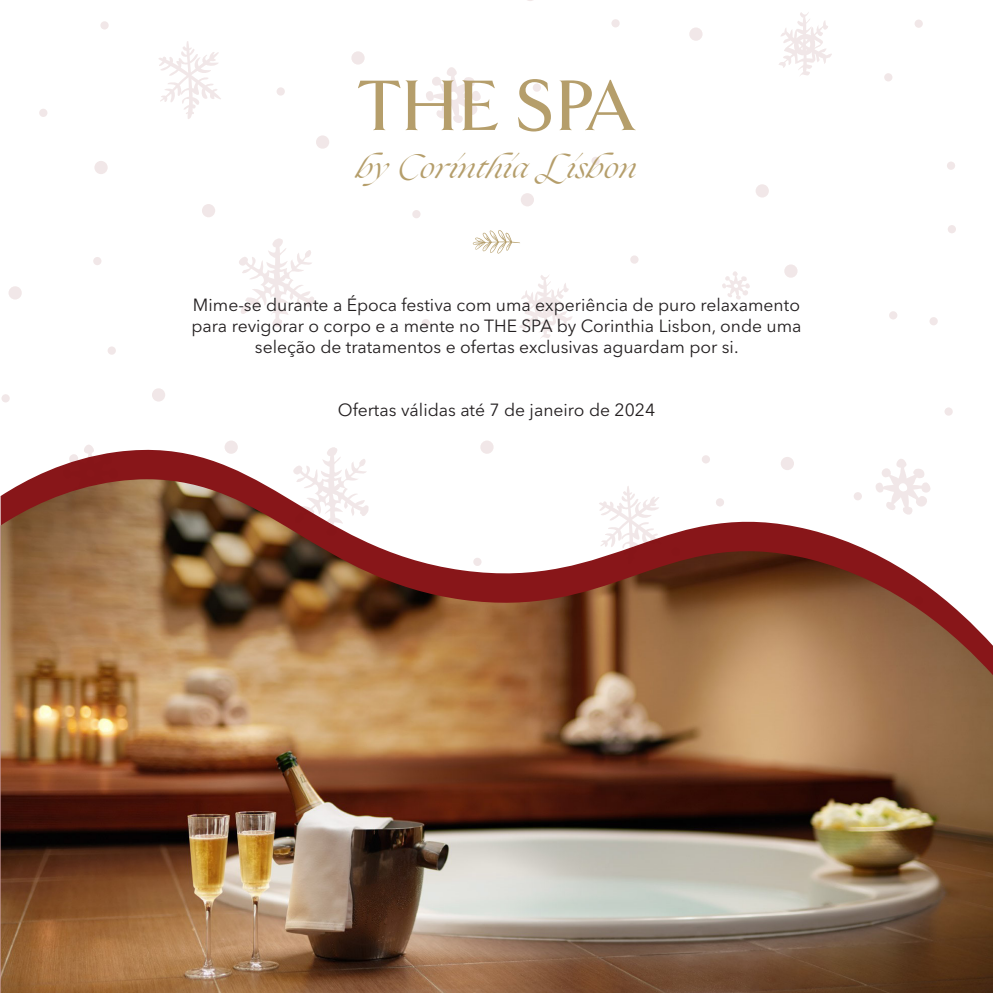
<style>
.page{position:relative;width:993px;height:993px;background:#fff}
.page>*{position:absolute;margin:0;border:0;box-sizing:border-box;transform-origin:0 0}
.t1{font:700 75.08px "Goldenbook";color:#b59e6b;scale:.96 1}
.t2{font:italic 29.05px "Ogg";color:#b59e6b}
.t3{font:17.5px/21px "Avenir Next LT Pro";color:#231f20;text-align:center}
</style>
<div class="page">
<svg style="left:30px;top:443px;width:764px;height:36px"></svg>
<svg style="left:426px;top:67px;width:55px;height:56px"></svg>
<svg style="left:62px;top:443px;width:56px;height:36px"></svg>
<svg style="left:722px;top:271px;width:27px;height:29px"></svg>
<svg style="left:239px;top:238px;width:75px;height:89px"></svg>
<svg style="left:159px;top:41px;width:62px;height:78px"></svg>
<svg style="left:779px;top:12px;width:53px;height:64px"></svg>
<svg style="left:882px;top:459px;width:42px;height:20px"></svg>
<svg style="left:293px;top:447px;width:76px;height:32px"></svg>
<svg style="left:519px;top:275px;width:53px;height:64px"></svg>
<div style="left:520px;top:193px;width:14px;height:13px;background:#f1e7e8;border-radius:50%"></div>
<div style="left:689px;top:27px;width:13px;height:14px;background:#f1e7e8;border-radius:50%"></div>
<div style="left:755px;top:184px;width:13px;height:13px;background:#f1e7e8;border-radius:50%"></div>
<div style="left:780px;top:456px;width:13px;height:14px;background:#f1e7e8;border-radius:50%"></div>
<div style="left:784px;top:264px;width:13px;height:14px;background:#f1e7e8;border-radius:50%"></div>
<div style="left:224px;top:440px;width:14px;height:13px;background:#f1e7e8;border-radius:50%"></div>
<div style="left:480px;top:440px;width:13px;height:13px;background:#f1e7e8;border-radius:50%"></div>
<div style="left:202px;top:204px;width:13px;height:13px;background:#f1e7e8;border-radius:50%"></div>
<div style="left:9px;top:286px;width:13px;height:13px;background:#f1e7e8;border-radius:50%"></div>
<div style="left:152px;top:388px;width:13px;height:13px;background:#f1e7e8;border-radius:50%"></div>
<div style="left:94px;top:161px;width:14px;height:13px;background:#f1e7e8;border-radius:50%"></div>
<div style="left:316px;top:135px;width:13px;height:14px;background:#f1e7e8;border-radius:50%"></div>
<div style="left:351px;top:51px;width:13px;height:14px;background:#f1e7e8;border-radius:50%"></div>
<div style="left:532px;top:83px;width:9px;height:9px;background:#f1e7e8;border-radius:50%"></div>
<div style="left:412px;top:210px;width:8px;height:8px;background:#f1e7e8;border-radius:50%"></div>
<div style="left:630px;top:255px;width:8px;height:9px;background:#f1e7e8;border-radius:50%"></div>
<svg style="left:946px;top:161px;width:8px;height:9px"></svg>
<svg style="left:888px;top:311px;width:9px;height:8px"></svg>
<div style="left:944px;top:407px;width:8px;height:8px;background:#f1e7e8;border-radius:50%"></div>
<div style="left:701px;top:455px;width:8px;height:8px;background:#f1e7e8;border-radius:50%"></div>
<div style="left:108px;top:346px;width:8px;height:8px;background:#f1e7e8;border-radius:50%"></div>
<div style="left:1px;top:394px;width:9px;height:8px;background:#f1e7e8;border-radius:50%"></div>
<div style="left:93px;top:257px;width:8px;height:8px;background:#f1e7e8;border-radius:50%"></div>
<div style="left:39px;top:109px;width:8px;height:8px;background:#f1e7e8;border-radius:50%"></div>
<svg style="left:100px;top:21px;width:9px;height:9px"></svg>
<div style="left:276px;top:87px;width:9px;height:9px;background:#f1e7e8;border-radius:50%"></div>
<div style="left:611px;top:19px;width:8px;height:8px;background:#f1e7e8;border-radius:50%"></div>
<div style="left:914px;top:20px;width:8px;height:8px;background:#f1e7e8;border-radius:50%"></div>
<svg style="left:883px;top:73px;width:9px;height:8px"></svg>
<div style="left:947px;top:225px;width:8px;height:8px;background:#f1e7e8;border-radius:50%"></div>
<div style="left:929px;top:317px;width:8px;height:8px;background:#f1e7e8;border-radius:50%"></div>
<div style="left:591px;top:157px;width:8px;height:8px;background:#f1e7e8;border-radius:50%"></div>
<div style="left:421px;top:319px;width:9px;height:8px;background:#f1e7e8;border-radius:50%"></div>
<img style="left:1px;top:479px;width:991px;height:513px">
<svg style="left:472px;top:230px;width:48px;height:24px"></svg>
<h1 class="t1" style="left:357px;top:58px;width:288px">THE SPA</h1>
<h2 class="t2" style="left:355px;top:145px;width:283px">by Corinthia Lisbon</h2>
<p class="t3" style="left:191px;top:294px;width:611px">Mime-se durante a Época festiva com uma experiência de puro relaxamento para revigorar o corpo e a mente no THE SPA by Corinthia Lisbon, onde uma seleção de tratamentos e ofertas exclusivas aguardam por si.</p>
<p class="t3" style="left:338px;top:399px;width:319px">Ofertas válidas até 7 de janeiro de 2024</p>
</div>
